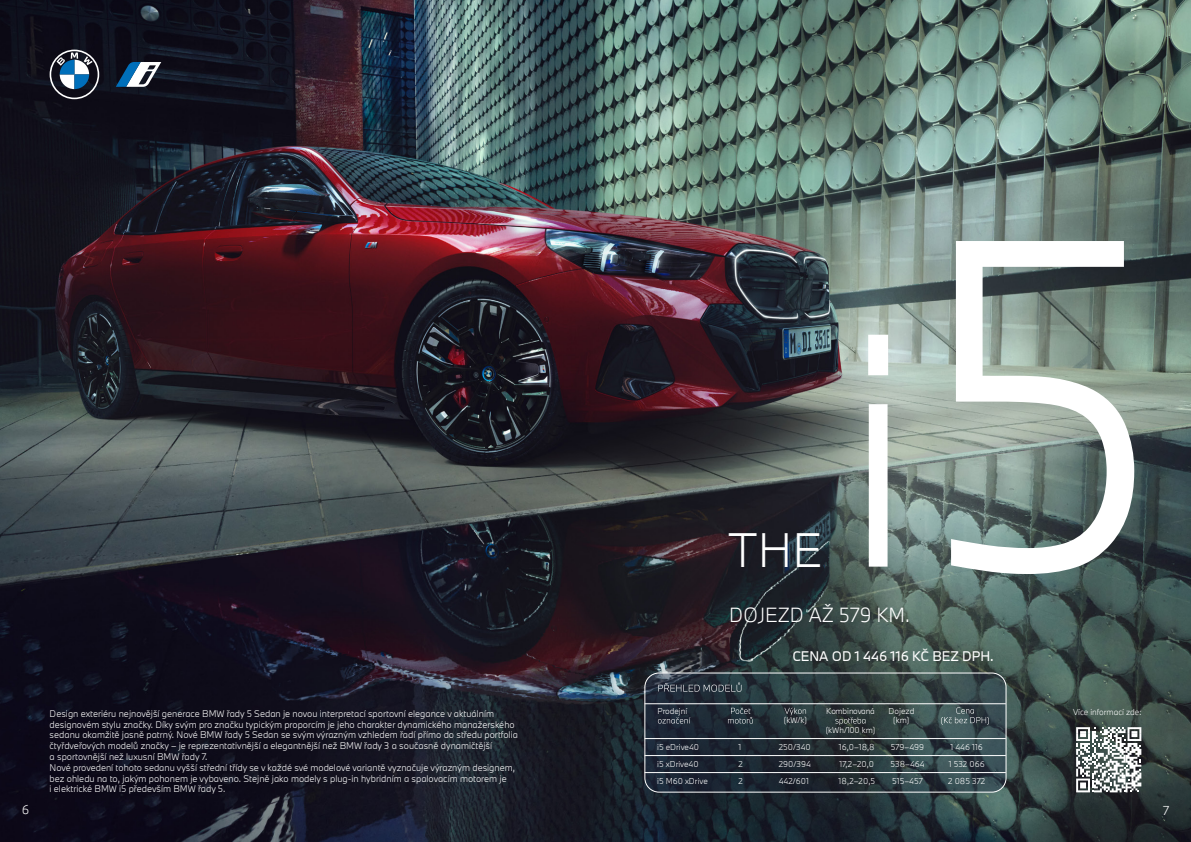
<style>
.page{position:relative;width:1191px;height:842px;background:#fff}
.page>*{position:absolute;margin:0;border:0;box-sizing:border-box;transform-origin:0 0}
.t1{font:300 307.6px "BMW Type Next Latin TT";color:#fff}
.t2{font:300 45.1px "BMW Type Next Latin TT";color:#fff}
.t3{font:300 19px "BMW Type Next Latin";color:#fff}
.t4{font:13px "BMW Type Next Latin TT";color:#fff}
.t5{font:300 12px "BMW Type Next Latin";color:#fff}
.t6{font:300 9px/10.8px "BMW Type Next Latin TT";color:#fff}
.t7{font:300 8px/9.6px "BMW Type Next Latin TT";color:#fff;text-align:center}
.s1{font-size:431.9px}
</style>
<div class="page">
<img style="left:0;top:0;width:1191px;height:842px">
<svg style="left:50px;top:50px;width:49px;height:49px"></svg>
<svg style="left:116px;top:62px;width:45px;height:25px"></svg>
<svg style="left:1076px;top:727px;width:65px;height:65px"></svg>
<svg style="left:645px;top:673px;width:360px;height:119px;background:#29363d"></svg>
<hr style="left:644px;top:738px;width:361px;height:1px;background:#fff">
<hr style="left:644px;top:703px;width:361px;height:1px;background:#fff">
<svg style="left:658px;top:717px;width:32px;height:6px"></svg>
<svg style="left:728px;top:708px;width:25px;height:15px"></svg>
<svg style="left:784px;top:708px;width:22px;height:7px"></svg>
<svg style="left:835px;top:717px;width:30px;height:8px"></svg>
<svg style="left:658px;top:682px;width:83px;height:10px"></svg>
<svg style="left:941px;top:707px;width:47px;height:18px"></svg>
<hr style="left:644px;top:755px;width:361px;height:1px;background:#fff">
<div style="left:645px;top:673px;width:361px;height:119px;border:1px solid #fff;border-radius:14px"></div>
<hr style="left:644px;top:772px;width:361px;height:1px;background:#fff">
<h2 class="t2" style="left:728px;top:519px;width:95px">THE</h2>
<h1 class="t1" style="left:843px;top:241px;width:323px">i<span class="s1">5</span></h1>
<p class="t3" style="left:729px;top:601px;width:182px">DOJEZD AŽ 579 KM.</p>
<p class="t6" style="left:50px;top:708px;width:470px">Design exteriéru nejnovější generace BMW řady 5 Sedan je novou interpretací sportovní elegance v aktuálním designovém stylu značky. Díky svým pro značku typickým proporcím je jeho charakter dynamického manažerského sedanu okamžitě jasně patrný. Nové BMW řady 5 Sedan se svým výrazným vzhledem řadí přímo do středu portfolia čtyřdveřových modelů značky – je reprezentativnější a elegantnější než BMW řady 3 a současně dynamičtější<br>a sportovnější než luxusní BMW řady 7.</p>
<p class="t6" style="left:50px;top:762px;width:467px">Nové provedení tohoto sedanu vyšší střední třídy se v každé své modelové variantě vyznačuje výrazným designem, bez ohledu na to, jakým pohonem je vybaveno. Stejně jako modely s plug-in hybridním a spalovacím motorem je<br>i elektrické BMW i5 především BMW řady 5.</p>
<p class="t7" style="left:657px;top:706px;width:31px">Prodejní</p>
<p class="t7" style="left:657px;top:742px;width:43px">i5 eDrive40</p>
<p class="t7" style="left:657px;top:759px;width:43px">i5 xDrive40</p>
<p class="t7" style="left:657px;top:776px;width:52px">i5 M60 xDrive</p>
<p class="t7" style="left:738px;top:742px;width:4px">1</p>
<p class="t7" style="left:738px;top:759px;width:6px">2</p>
<p class="t7" style="left:738px;top:776px;width:6px">2</p>
<p class="t4" style="left:792px;top:648px;width:203px">CENA OD 1 446 116 KČ BEZ DPH.</p>
<p class="t7" style="left:784px;top:715px;width:25px">(kW/k)</p>
<p class="t7" style="left:778px;top:742px;width:34px">250/340</p>
<p class="t7" style="left:778px;top:759px;width:34px">290/394</p>
<p class="t7" style="left:778px;top:776px;width:32px">442/601</p>
<p class="t7" style="left:826px;top:706px;width:50px">Kombinovaná</p>
<p class="t7" style="left:825px;top:725px;width:51px">(kWh/100 km)</p>
<p class="t7" style="left:839px;top:742px;width:37px">16,0–18,8</p>
<p class="t7" style="left:839px;top:759px;width:36px">17,2–20,0</p>
<p class="t7" style="left:838px;top:776px;width:38px">18,2–20,5</p>
<p class="t7" style="left:888px;top:706px;width:27px">Dojezd (km)</p>
<p class="t7" style="left:891px;top:742px;width:35px">579–499</p>
<p class="t7" style="left:890px;top:759px;width:36px">538–464</p>
<p class="t7" style="left:892px;top:776px;width:32px">515–457</p>
<p class="t7" style="left:950px;top:742px;width:34px">1 446 116</p>
<p class="t7" style="left:948px;top:759px;width:37px">1 532 066</p>
<p class="t7" style="left:948px;top:776px;width:39px">2 085 372</p>
<p class="t7" style="left:1073px;top:707px;width:70px">Více informací zde:</p>
<h3 class="t5" style="left:22px;top:802px;width:9px">6</h3>
<h3 class="t5" style="left:1163px;top:802px;width:8px">7</h3>
</div>
